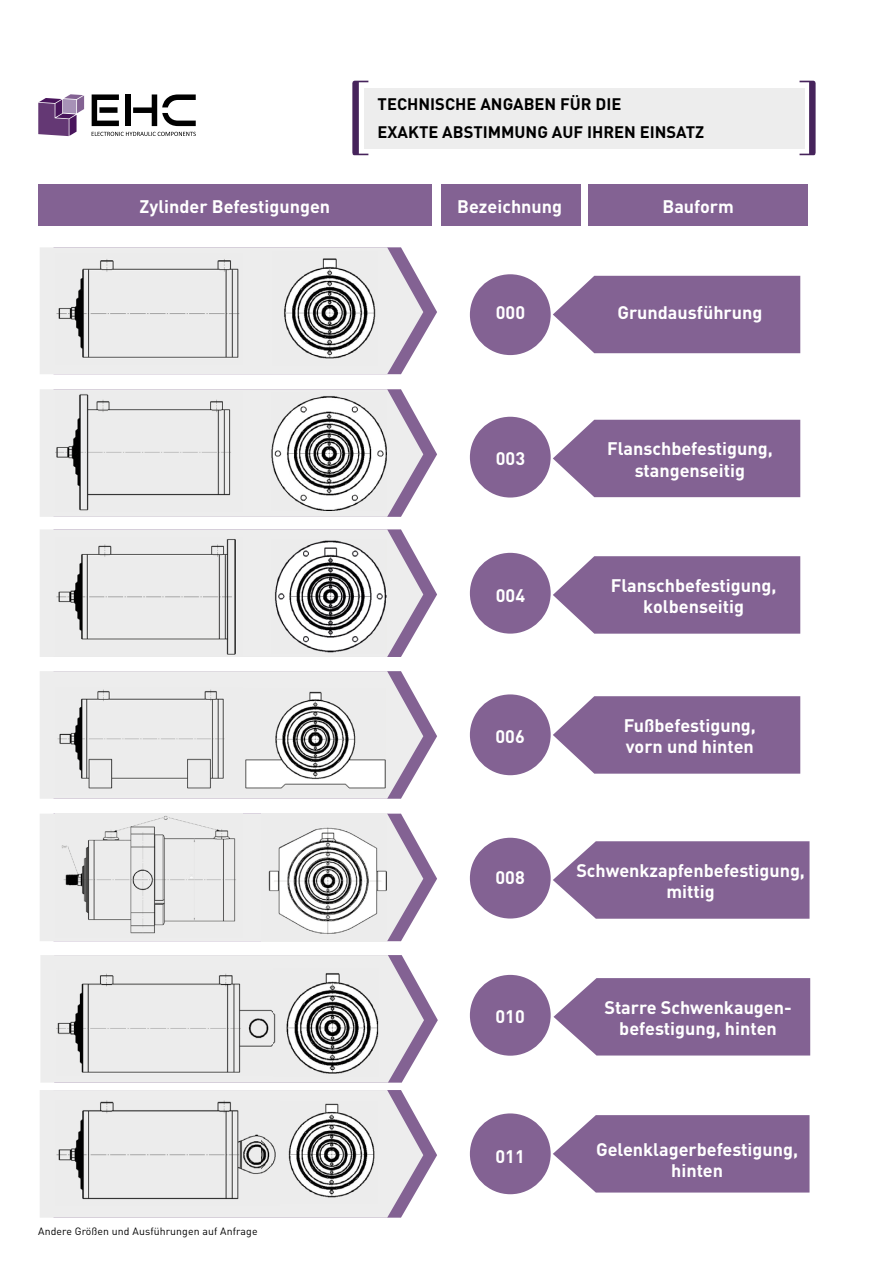
<style>
.page{position:relative;width:893px;height:1263px;background:#fff}
.page>*{position:absolute;margin:0;border:0;box-sizing:border-box;transform-origin:0 0}
.t1{font:700 18px/21.6px "DIN";color:#fff;text-align:center}
.t2{font:700 16.5px/28.2px "DIN";color:#000}
.t3{font:10.5px "DIN";letter-spacing:.01em;color:#000}
</style>
<div class="page">
<div style="left:470px;top:417px;width:81px;height:80px;background:#836293;border-radius:50%"></div>
<div style="left:470px;top:274px;width:81px;height:81px;background:#836293;border-radius:50%"></div>
<div style="left:470px;top:553px;width:81px;height:81px;background:#836293;border-radius:50%"></div>
<div style="left:470px;top:694px;width:81px;height:81px;background:#836293;border-radius:50%"></div>
<div style="left:470px;top:838px;width:81px;height:80px;background:#836293;border-radius:50%"></div>
<div style="left:470px;top:975px;width:81px;height:81px;background:#836293;border-radius:50%"></div>
<div style="left:470px;top:1113px;width:81px;height:81px;background:#836293;border-radius:50%"></div>
<div style="left:364px;top:88px;width:440px;height:60px;background:#ededed"></div>
<svg style="left:799px;top:81px;width:17px;height:74px"></svg>
<svg style="left:352px;top:81px;width:16px;height:74px"></svg>
<svg style="left:92px;top:132px;width:104px;height:4px"></svg>
<svg style="left:92px;top:94px;width:27px;height:32px"></svg>
<div style="left:125px;top:94px;width:6px;height:32px;background:#000"></div>
<svg style="left:133px;top:94px;width:63px;height:32px"></svg>
<svg style="left:38px;top:94px;width:46px;height:42px"></svg>
<svg style="left:423px;top:429px;width:14px;height:50px"></svg>
<svg style="left:423px;top:569px;width:14px;height:50px"></svg>
<svg style="left:423px;top:287px;width:14px;height:49px"></svg>
<svg style="left:40px;top:247px;width:383px;height:127px;background:#e4e1e5"></svg>
<svg style="left:40px;top:389px;width:383px;height:128px;background:#e1dde3"></svg>
<svg style="left:40px;top:529px;width:383px;height:128px;background:#e2dfe4"></svg>
<svg style="left:423px;top:1130px;width:14px;height:50px"></svg>
<svg style="left:40px;top:1090px;width:383px;height:128px;background:#e3e0e5"></svg>
<div style="left:38px;top:184px;width:394px;height:42px;background:#836293"></div>
<div style="left:441px;top:184px;width:139px;height:42px;background:#836293"></div>
<div style="left:588px;top:184px;width:220px;height:42px;background:#836293"></div>
<svg style="left:553px;top:276px;width:247px;height:77px;background:#8d6e9b"></svg>
<svg style="left:553px;top:420px;width:247px;height:77px;background:#8d6e9b"></svg>
<svg style="left:553px;top:556px;width:247px;height:78px;background:#8e709c"></svg>
<svg style="left:553px;top:1115px;width:256px;height:77px;background:#8e709c"></svg>
<img style="left:55px;top:254px;width:188px;height:111px">
<img style="left:55px;top:391px;width:188px;height:121px">
<img style="left:55px;top:538px;width:188px;height:118px">
<img style="left:55px;top:1100px;width:225px;height:105px">
<img style="left:273px;top:252px;width:104px;height:114px">
<img style="left:271px;top:393px;width:116px;height:117px">
<img style="left:271px;top:540px;width:115px;height:113px">
<img style="left:262px;top:1102px;width:115px;height:101px">
<svg style="left:423px;top:853px;width:14px;height:50px"></svg>
<svg style="left:40px;top:814px;width:383px;height:127px;background:#dfdae1"></svg>
<svg style="left:553px;top:841px;width:256px;height:78px;background:#8e719d"></svg>
<img style="left:55px;top:813px;width:188px;height:124px">
<img style="left:262px;top:814px;width:125px;height:127px">
<svg style="left:423px;top:711px;width:14px;height:50px"></svg>
<svg style="left:40px;top:671px;width:383px;height:128px;background:#e2dee4"></svg>
<svg style="left:553px;top:696px;width:247px;height:78px;background:#8e709c"></svg>
<img style="left:55px;top:687px;width:331px;height:107px">
<svg style="left:424px;top:995px;width:14px;height:49px"></svg>
<svg style="left:40px;top:955px;width:384px;height:128px;background:#e3e0e4"></svg>
<svg style="left:553px;top:978px;width:257px;height:77px;background:#8d6f9c"></svg>
<img style="left:56px;top:970px;width:217px;height:105px">
<img style="left:273px;top:968px;width:105px;height:108px">
<p class="t2" style="left:378px;top:89px;width:328px">TECHNISCHE ANGABEN FÜR DIE<br>EXAKTE ABSTIMMUNG AUF IHREN EINSATZ</p>
<p class="t1" style="left:140px;top:195px;width:192px">Zylinder Befestigungen</p>
<p class="t1" style="left:457px;top:195px;width:106px">Bezeichnung</p>
<p class="t1" style="left:662px;top:195px;width:73px">Bauform</p>
<p class="t3" style="left:38px;top:1225px;width:221px">Andere Größen und Ausführungen auf Anfrage</p>
<p class="t1" style="left:496px;top:301px;width:31px">000</p>
<p class="t1" style="left:496px;top:446px;width:31px">003</p>
<p class="t1" style="left:496px;top:584px;width:31px">004</p>
<p class="t1" style="left:495px;top:725px;width:31px">006</p>
<p class="t1" style="left:495px;top:866px;width:31px">008</p>
<p class="t1" style="left:495px;top:1005px;width:31px">010</p>
<p class="t1" style="left:495px;top:1145px;width:31px">011</p>
<p class="t1" style="left:617px;top:301px;width:147px">Grundausführung</p>
<p class="t1" style="left:607px;top:437px;width:167px">Flanschbefestigung, stangenseitig</p>
<p class="t1" style="left:611px;top:573px;width:167px">Flanschbefestigung, kolbenseitig</p>
<p class="t1" style="left:624px;top:713px;width:134px;text-align:left">Fußbefestigung, vorn und hinten</p>
<p class="t1" style="left:576px;top:858px;width:230px">Schwenkzapfenbefestigung, mittig</p>
<p class="t1" style="left:604px;top:995px;width:189px">Starre Schwenkaugen&shy;befestigung, hinten</p>
<p class="t1" style="left:596px;top:1138px;width:204px">Gelenklagerbefestigung, hinten</p>
</div>
